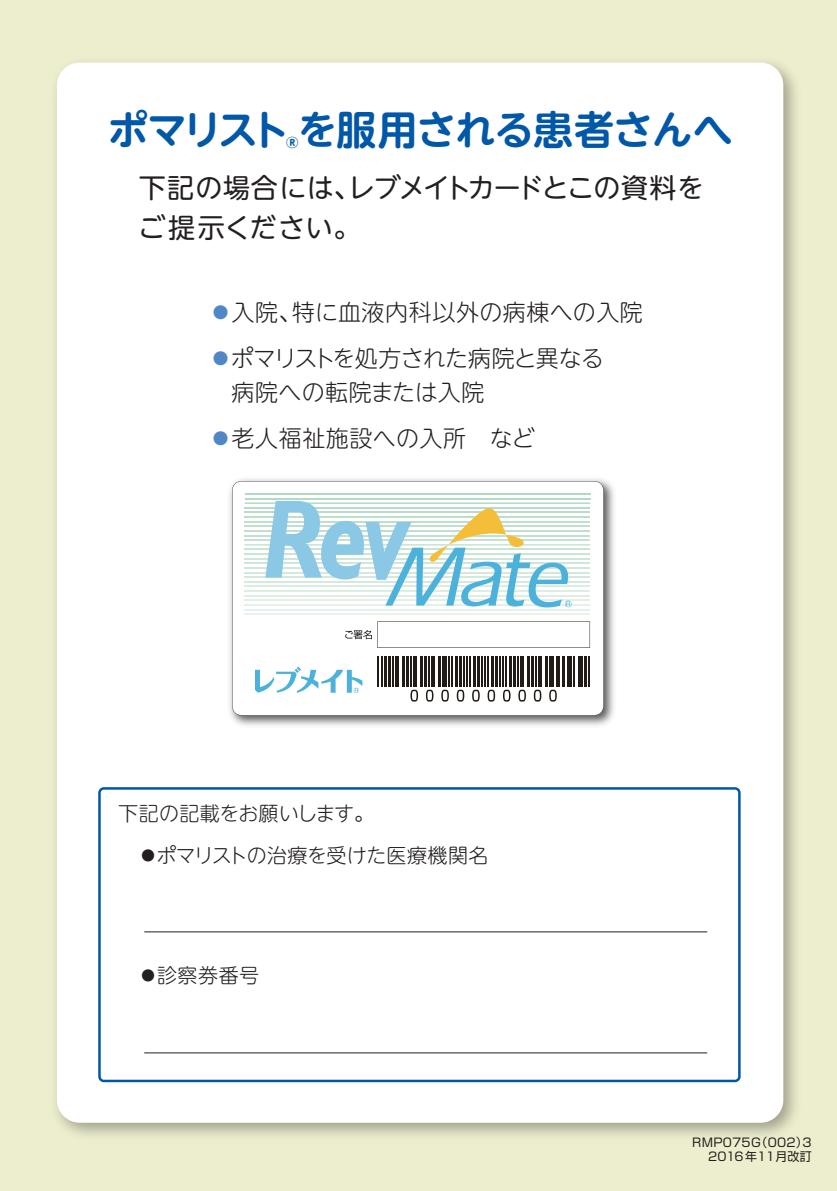
<style>
.page{position:relative;width:837px;height:1191px;background:#fff}
.page>*{position:absolute;margin:0;border:0;box-sizing:border-box;transform-origin:0 0}
.t1{font:700 40px "UD Shin M Go Pr 6 De";letter-spacing:-.025em;color:#0157a8}
.t2{font:27px/40px "UD Shin M Go Pr 6";letter-spacing:.01em;color:#231f20}
.t3{font:300 23px "UD Shin M Go Pr 6";letter-spacing:.015em;color:#231f20}
.t4{font:300 23px/34px "UD Shin M Go Pr 6";letter-spacing:-.025em;color:#231f20}
.t5{font:300 20px "UD Shin M Go Pr 6";letter-spacing:.005em;color:#231f20}
.t6{font:700 14px "UD Shin M Go Pr 6 De";color:#0157a8}
.t7{font:12px/14px "Shin Go Pr 6";letter-spacing:.025em;color:#231f20;text-align:right}
.s1{color:#5187c6}
</style>
<div class="page">
<div style="left:0;top:0;width:836px;height:1191px;background:#eceece"></div>
<img style="left:56px;top:62px;width:740px;height:1073px">
<div style="left:57px;top:63px;width:726px;height:1060px;background:#fff;border-radius:23px"></div>
<img style="left:229px;top:479px;width:385px;height:247px">
<svg style="left:232px;top:481px;width:371px;height:234px"></svg>
<svg style="left:265px;top:501px;width:306px;height:106px"></svg>
<svg style="left:255px;top:667px;width:107px;height:26px"></svg>
<hr style="left:377px;top:656px;width:1px;height:31px;background:#211a15">
<hr style="left:381px;top:656px;width:1px;height:31px;background:#211a15">
<hr style="left:384px;top:656px;width:2px;height:31px;background:#211a15">
<hr style="left:388px;top:656px;width:3px;height:31px;background:#211a15">
<hr style="left:392px;top:656px;width:1px;height:31px;background:#211a15">
<hr style="left:395px;top:656px;width:1px;height:31px;background:#211a15">
<hr style="left:397px;top:656px;width:2px;height:31px;background:#211a15">
<hr style="left:402px;top:656px;width:2px;height:31px;background:#211a15">
<hr style="left:406px;top:656px;width:2px;height:31px;background:#211a15">
<hr style="left:410px;top:656px;width:1px;height:31px;background:#211a15">
<hr style="left:413px;top:656px;width:1px;height:31px;background:#211a15">
<hr style="left:415px;top:656px;width:2px;height:31px;background:#211a15">
<hr style="left:419px;top:656px;width:3px;height:31px;background:#211a15">
<hr style="left:423px;top:656px;width:3px;height:31px;background:#211a15">
<hr style="left:427px;top:656px;width:2px;height:31px;background:#211a15">
<hr style="left:431px;top:656px;width:1px;height:31px;background:#211a15">
<hr style="left:433px;top:656px;width:1px;height:31px;background:#211a15">
<hr style="left:437px;top:656px;width:3px;height:31px;background:#211a15">
<hr style="left:441px;top:656px;width:3px;height:31px;background:#211a15">
<hr style="left:445px;top:656px;width:2px;height:31px;background:#211a15">
<hr style="left:448px;top:656px;width:2px;height:31px;background:#211a15">
<hr style="left:451px;top:656px;width:1px;height:31px;background:#211a15">
<hr style="left:455px;top:656px;width:3px;height:31px;background:#211a15">
<hr style="left:459px;top:656px;width:3px;height:31px;background:#211a15">
<hr style="left:463px;top:656px;width:1px;height:31px;background:#211a15">
<hr style="left:466px;top:656px;width:2px;height:31px;background:#211a15">
<hr style="left:469px;top:656px;width:1px;height:31px;background:#211a15">
<hr style="left:473px;top:656px;width:3px;height:31px;background:#211a15">
<hr style="left:477px;top:656px;width:3px;height:31px;background:#211a15">
<hr style="left:481px;top:656px;width:1px;height:31px;background:#211a15">
<hr style="left:484px;top:656px;width:1px;height:31px;background:#211a15">
<hr style="left:487px;top:656px;width:1px;height:31px;background:#211a15">
<hr style="left:491px;top:656px;width:3px;height:31px;background:#211a15">
<hr style="left:495px;top:656px;width:3px;height:31px;background:#211a15">
<hr style="left:499px;top:656px;width:1px;height:31px;background:#211a15">
<hr style="left:502px;top:656px;width:1px;height:31px;background:#211a15">
<hr style="left:504px;top:656px;width:2px;height:31px;background:#211a15">
<hr style="left:509px;top:656px;width:2px;height:31px;background:#211a15">
<hr style="left:513px;top:656px;width:2px;height:31px;background:#211a15">
<hr style="left:517px;top:656px;width:1px;height:31px;background:#211a15">
<hr style="left:520px;top:656px;width:1px;height:31px;background:#211a15">
<hr style="left:522px;top:656px;width:2px;height:31px;background:#211a15">
<hr style="left:526px;top:656px;width:3px;height:31px;background:#211a15">
<hr style="left:530px;top:656px;width:3px;height:31px;background:#211a15">
<hr style="left:534px;top:656px;width:2px;height:31px;background:#211a15">
<hr style="left:538px;top:656px;width:1px;height:31px;background:#211a15">
<hr style="left:540px;top:656px;width:1px;height:31px;background:#211a15">
<hr style="left:544px;top:656px;width:3px;height:31px;background:#211a15">
<hr style="left:548px;top:656px;width:3px;height:31px;background:#211a15">
<hr style="left:552px;top:656px;width:2px;height:31px;background:#211a15">
<hr style="left:555px;top:656px;width:2px;height:31px;background:#211a15">
<hr style="left:558px;top:656px;width:1px;height:31px;background:#211a15">
<hr style="left:562px;top:656px;width:3px;height:31px;background:#211a15">
<hr style="left:566px;top:656px;width:3px;height:31px;background:#211a15">
<hr style="left:570px;top:656px;width:1px;height:31px;background:#211a15">
<hr style="left:573px;top:656px;width:2px;height:31px;background:#211a15">
<hr style="left:577px;top:656px;width:2px;height:31px;background:#211a15">
<hr style="left:580px;top:656px;width:3px;height:31px;background:#211a15">
<hr style="left:584px;top:656px;width:3px;height:31px;background:#211a15">
<hr style="left:588px;top:656px;width:1px;height:31px;background:#211a15">
<svg style="left:410px;top:689px;width:8px;height:13px"></svg>
<svg style="left:426px;top:689px;width:7px;height:13px"></svg>
<svg style="left:441px;top:689px;width:7px;height:13px"></svg>
<svg style="left:456px;top:689px;width:8px;height:13px"></svg>
<svg style="left:472px;top:689px;width:7px;height:13px"></svg>
<svg style="left:487px;top:689px;width:8px;height:13px"></svg>
<svg style="left:503px;top:689px;width:7px;height:13px"></svg>
<svg style="left:518px;top:689px;width:7px;height:13px"></svg>
<svg style="left:533px;top:689px;width:8px;height:13px"></svg>
<svg style="left:549px;top:689px;width:7px;height:13px"></svg>
<svg style="left:345px;top:621px;width:244px;height:27px"></svg>
<svg style="left:98px;top:787px;width:642px;height:295px"></svg>
<hr style="left:144px;top:931px;width:563px;height:1px;background:#231f20">
<hr style="left:144px;top:1052px;width:563px;height:1px;background:#231f20">
<h1 class="t1" style="left:108px;top:96px;width:625px">ポマリストを服用される患者さんへ</h1>
<p class="t6" style="left:286px;top:131px;width:15px">®</p>
<h2 class="t2" style="left:138px;top:166px;width:567px">下記の場合には、レブメイトカードとこの資料をご提示ください。</h2>
<p class="t3" style="left:209px;top:294px;width:435px"><span class="s1">●</span>入院、特に血液内科以外の病棟への入院</p>
<p class="t4" style="left:231px;top:340px;width:373px;text-indent:-22px"><span class="s1">●</span>ポマリストを処方された病院と異なる病院への転院または入院</p>
<p class="t3" style="left:209px;top:420px;width:327px"><span class="s1">●</span>老人福祉施設への入所　など</p>
<p class="t5" style="left:118px;top:797px;width:257px">下記の記載をお願いします。</p>
<p class="t5" style="left:138px;top:839px;width:352px">●ポマリストの治療を受けた医療機関名</p>
<p class="t5" style="left:138px;top:959px;width:122px">●診察券番号</p>
<p class="t7" style="left:692px;top:1135px;width:121px">RMP075G（002）3<br>2016年11月改訂</p>
</div>
